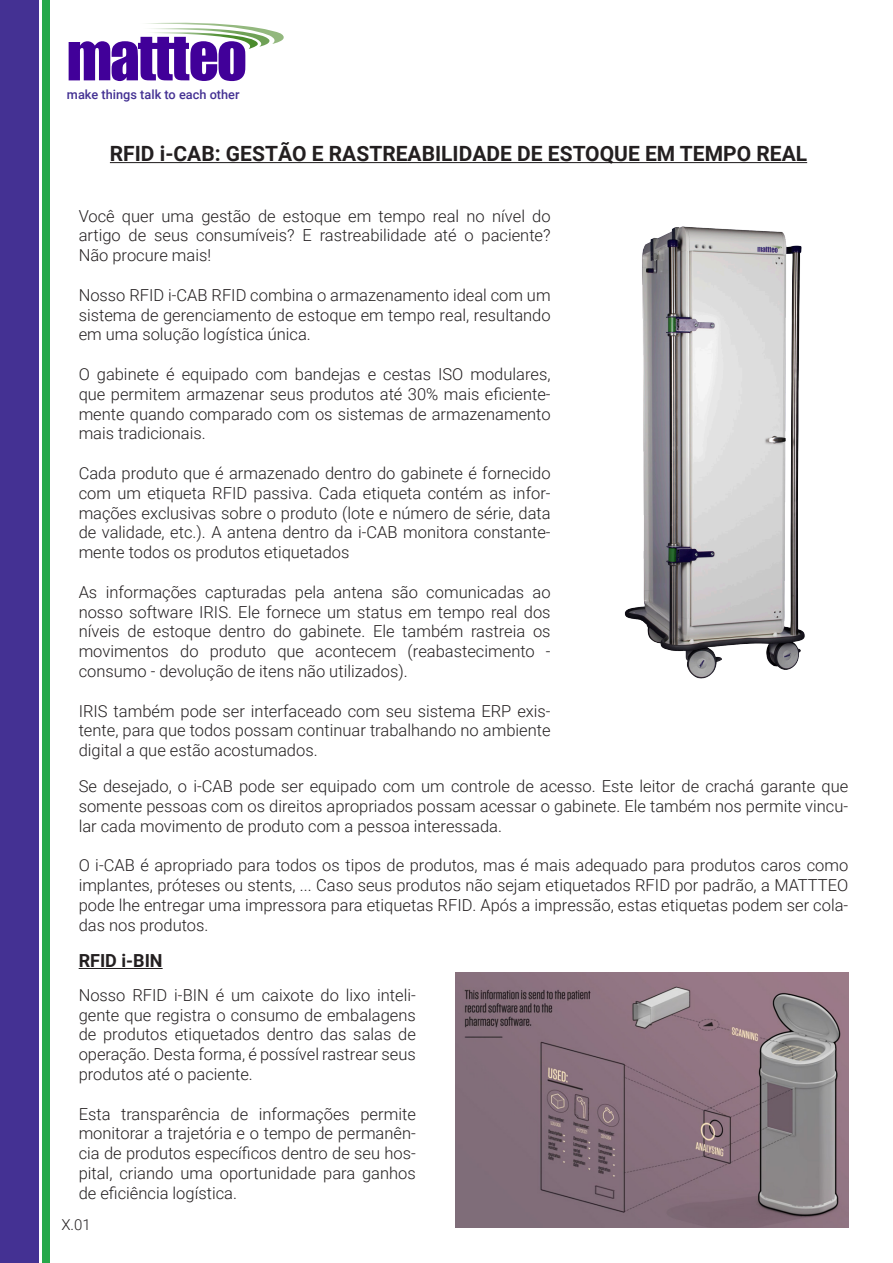
<style>
.page{position:relative;width:893px;height:1263px;background:#fff}
.page>*{position:absolute;margin:0;border:0;box-sizing:border-box;transform-origin:0 0}
.t1{font:700 21px "Roboto";color:#231f20}
.t2{font:700 18px "Roboto";color:#231f20}
.t3{font:300 16.5px/19.8px "Roboto";color:#231f20;text-align:justify}
.t4{font:300 15px "Roboto";color:#231f20}
.t5{font:500 12.75px "Roboto";color:#443193}
</style>
<div class="page">
<div style="left:0;top:0;width:39px;height:1263px;background:#443193"></div>
<div style="left:42px;top:0;width:7px;height:1263px;background:#26a84a"></div>
<svg style="left:69px;top:22px;width:215px;height:59px"></svg>
<hr style="left:110px;top:162px;width:697px;height:1px;background:#231f20">
<img style="left:624px;top:226px;width:181px;height:453px">
<img style="left:455px;top:972px;width:393px;height:255px">
<hr style="left:79px;top:968px;width:84px;height:1px;background:#231f20">
<p class="t5" style="left:67px;top:86px;width:174px">make things talk to each other</p>
<p class="t1" style="left:110px;top:139px;width:699px">RFID i-CAB: GESTÃO E RASTREABILIDADE DE ESTOQUE EM TEMPO REAL</p>
<p class="t3" style="left:79px;top:205px;width:473px">Você quer uma gestão de estoque em tempo real no nível do artigo de seus consumíveis? E rastreabilidade até o paciente?<br>Não procure mais!</p>
<p class="t3" style="left:79px;top:284px;width:473px">Nosso RFID i-CAB RFID combina o armazenamento ideal com um sistema de gerenciamento de estoque em tempo real, resultando em uma solução logística única.</p>
<p class="t3" style="left:79px;top:364px;width:473px">O gabinete é equipado com bandejas e cestas ISO modulares, que permitem armazenar seus produtos até 30% mais eficiente&shy;mente quando comparado com os sistemas de armazenamento mais tradicionais.</p>
<p class="t3" style="left:79px;top:463px;width:473px">Cada produto que é armazenado dentro do gabinete é fornecido com um etiqueta RFID passiva. Cada etiqueta contém as infor&shy;mações exclusivas sobre o produto (lote e número de série, data de validade, etc.). A antena dentro da i-CAB monitora constante&shy;mente todos os produtos etiquetados</p>
<p class="t3" style="left:79px;top:581px;width:473px">As informações capturadas pela antena são comunicadas ao nosso software IRIS. Ele fornece um status em tempo real dos níveis de estoque dentro do gabinete. Ele também rastreia os movimentos do produto que acontecem (reabastecimento - consumo - devolução de itens não utilizados).</p>
<p class="t3" style="left:79px;top:700px;width:473px">IRIS também pode ser interfaceado com seu sistema ERP exis&shy;tente, para que todos possam continuar trabalhando no ambiente digital a que estão acostumados.</p>
<p class="t3" style="left:79px;top:776px;width:771px">Se desejado, o i-CAB pode ser equipado com um controle de acesso. Este leitor de crachá garante que somente pessoas com os direitos apropriados possam acessar o gabinete. Ele também nos permite vincu&shy;lar cada movimento de produto com a pessoa interessada.</p>
<p class="t3" style="left:79px;top:855px;width:771px">O i-CAB é apropriado para todos os tipos de produtos, mas é mais adequado para produtos caros como implantes, próteses ou stents, ... Caso seus produtos não sejam etiquetados RFID por padrão, a MATTTEO pode lhe entregar uma impressora para etiquetas RFID. Após a impressão, estas etiquetas podem ser cola&shy;das nos produtos.</p>
<p class="t2" style="left:79px;top:948px;width:85px">RFID i-BIN</p>
<p class="t3" style="left:79px;top:984px;width:339px">Nosso RFID i-BIN é um caixote do lixo inteli&shy;gente que registra o consumo de embalagens de produtos etiquetados dentro das salas de operação. Desta forma, é possível rastrear seus produtos até o paciente.</p>
<p class="t3" style="left:79px;top:1103px;width:339px">Esta transparência de informações permite monitorar a trajetória e o tempo de permanên&shy;cia de produtos específicos dentro de seu hos&shy;pital, criando uma oportunidade para ganhos de eficiência logística.</p>
<p class="t4" style="left:61px;top:1214px;width:31px">X.01</p>
</div>
